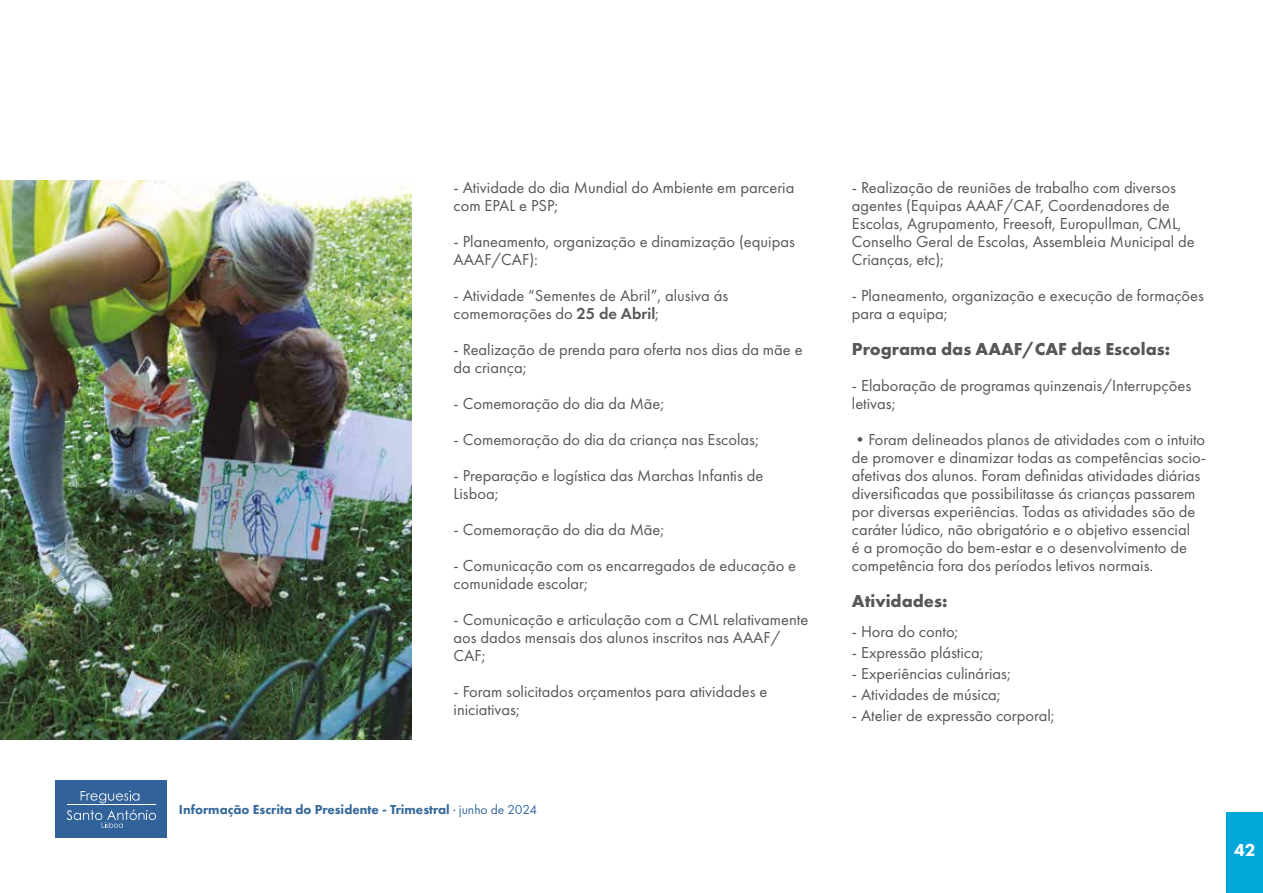
<style>
.page{position:relative;width:1263px;height:893px;background:#fff}
.page>*{position:absolute;margin:0;border:0;box-sizing:border-box;transform-origin:0 0}
.t1{font:700 18px "Futura PT";color:#575756}
.t2{font:800 18px "Futura PT";color:#fff}
.t3{font:16.5px/18px "Futura PT";color:#575756}
.t4{font:800 13.5px "Futura PT";color:#34679a}
.s1{font-weight:600}
.s2{font-weight:400}
</style>
<div class="page">
<img style="left:0;top:181px;width:411px;height:559px">
<div style="left:1227px;top:812px;width:36px;height:81px;background:#00a7d8"></div>
<div style="left:55px;top:781px;width:112px;height:57px;background:#31639a"></div>
<svg style="left:81px;top:791px;width:58px;height:12px"></svg>
<svg style="left:67px;top:810px;width:89px;height:18px"></svg>
<hr style="left:67px;top:805px;width:89px;height:1px;background:#fff">
<p class="t3" style="left:454px;top:179px;width:342px">- Atividade do dia Mundial do Ambiente em parceria com EPAL e PSP;</p>
<p class="t3" style="left:454px;top:233px;width:343px">- Planeamento, organização e dinamização (equipas<br>AAAF/CAF):</p>
<p class="t3" style="left:454px;top:287px;width:276px">- Atividade “Sementes de Abril”, alusiva ás comemorações do <span class="s1">25 de Abril</span>;</p>
<p class="t3" style="left:454px;top:341px;width:351px">- Realização de prenda para oferta nos dias da mãe e da criança;</p>
<p class="t3" style="left:454px;top:395px;width:212px">- Comemoração do dia da Mãe;</p>
<p class="t3" style="left:454px;top:431px;width:307px">- Comemoração do dia da criança nas Escolas;</p>
<p class="t3" style="left:454px;top:467px;width:311px">- Preparação e logística das Marchas Infantis de<br>Lisboa;</p>
<p class="t3" style="left:454px;top:521px;width:212px">- Comemoração do dia da Mãe;</p>
<p class="t3" style="left:454px;top:557px;width:344px">- Comunicação com os encarregados de educação e comunidade escolar;</p>
<p class="t3" style="left:454px;top:611px;width:356px">- Comunicação e articulação com a CML relativamente aos dados mensais dos alunos inscritos nas AAAF/<br>CAF;</p>
<p class="t3" style="left:454px;top:683px;width:315px">- Foram solicitados orçamentos para atividades e iniciativas;</p>
<p class="t4" style="left:179px;top:801px;width:360px">Informação Escrita do Presidente - Trimestral <span class="s2">· junho de 2024</span></p>
<p class="t3" style="left:852px;top:179px;width:344px">- Realização de reuniões de trabalho com diversos agentes (Equipas AAAF/CAF, Coordenadores de Escolas, Agrupamento, Freesoft, Europullman, CML, Conselho Geral de Escolas, Assembleia Municipal de Crianças, etc);</p>
<p class="t3" style="left:852px;top:287px;width:354px">- Planeamento, organização e execução de formações para a equipa;</p>
<p class="t1" style="left:852px;top:338px;width:320px">Programa das AAAF/CAF das Escolas:</p>
<p class="t3" style="left:852px;top:377px;width:341px">- Elaboração de programas quinzenais/Interrupções letivas;</p>
<p class="t3" style="left:852px;top:431px;width:356px">•Foram delineados planos de atividades com o intuito de promover e dinamizar todas as competências socio&shy;afetivas dos alunos. Foram definidas atividades diárias diversificadas que possibilitasse ás crianças passarem por diversas experiências. Todas as atividades são de caráter lúdico, não obrigatório e o objetivo essencial<br>é a promoção do bem-estar e o desenvolvimento de competência fora dos períodos letivos normais.</p>
<p class="t1" style="left:852px;top:590px;width:97px">Atividades:</p>
<p class="t3" style="left:852px;top:623px;width:108px">- Hora do conto;</p>
<p class="t3" style="left:852px;top:644px;width:133px">- Expressão plástica;</p>
<p class="t3" style="left:852px;top:665px;width:160px">- Experiências culinárias;</p>
<p class="t3" style="left:852px;top:686px;width:150px">- Atividades de música;</p>
<p class="t3" style="left:852px;top:707px;width:204px">- Atelier de expressão corporal;</p>
<p class="t2" style="left:1234px;top:839px;width:23px">42</p>
</div>
